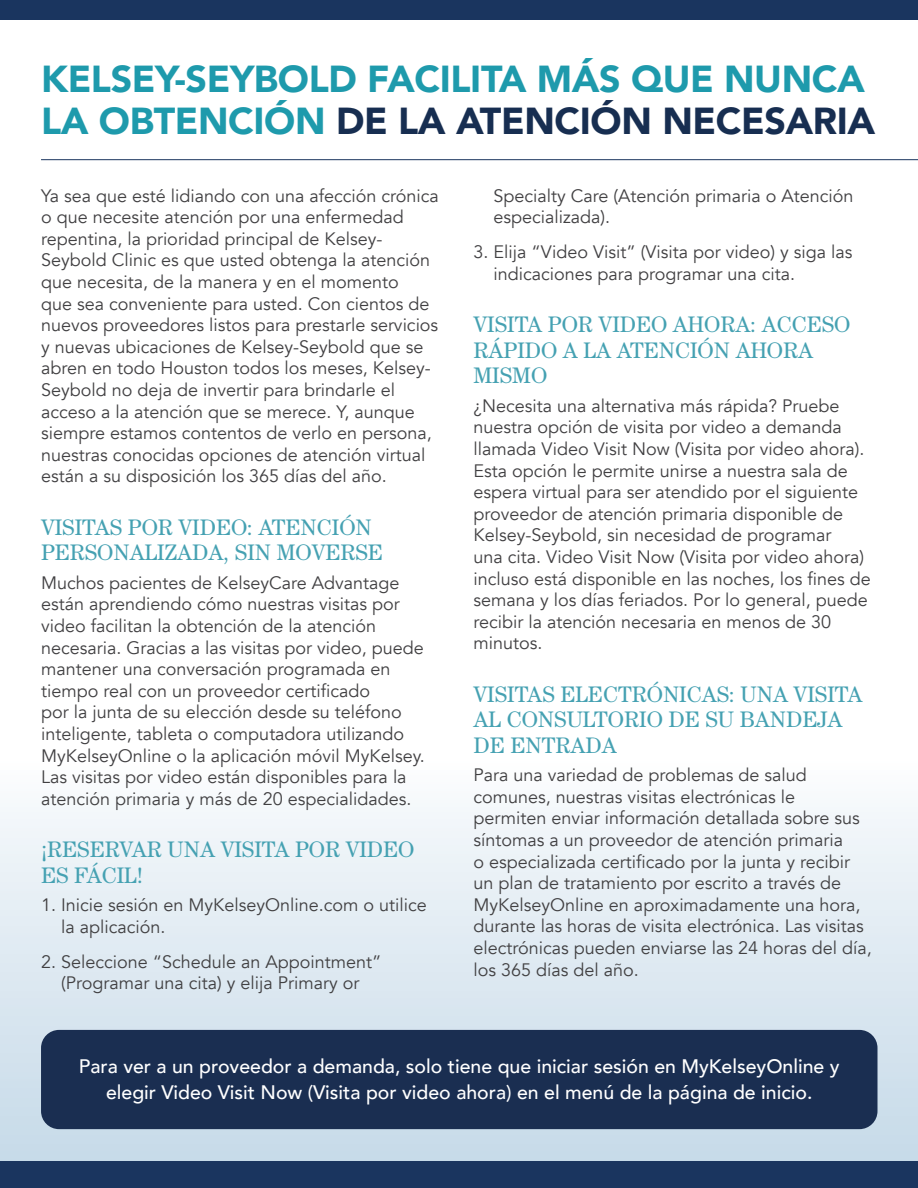
<style>
.page{position:relative;width:918px;height:1188px;background:#fff}
.page>*{position:absolute;margin:0;border:0;box-sizing:border-box;transform-origin:0 0}
.t1{font:900 37.5px/42px "Avenir";letter-spacing:-.01em;color:#1e9aac}
.t2{font:22.5px/25.5px "Century Std";color:#45a1b2}
.t3{font:500 19.5px/25.5px "Avenir";color:#fff;text-align:center}
.t4{font:18px/21.6px "Avenir";color:#414042}
.s1{color:#172e51}
</style>
<div class="page">
<div style="left:0;top:758px;width:918px;height:430px;background:linear-gradient(to bottom,#fbfcfd,#c1d7e6)"></div>
<div style="left:0;top:0;width:918px;height:20px;background:#1a355f"></div>
<div style="left:0;top:1161px;width:918px;height:27px;background:#1a355f"></div>
<div style="left:41px;top:1030px;width:837px;height:99px;background:#1a2e51;border-radius:18px"></div>
<hr style="left:41px;top:159px;width:877px;height:1px;background:#1a355f">
<h1 class="t1" style="left:41px;top:56px;width:836px">KELSEY-SEYBOLD FACILITA MÁS QUE NUNCA<br>LA OBTENCIÓN <span class="s1">DE LA ATENCIÓN NECESARIA</span></h1>
<p class="t4" style="left:41px;top:185px;width:399px">Ya sea que esté lidiando con una afección crónica o que necesite atención por una enfermedad repentina, la prioridad principal de Kelsey-Seybold Clinic es que usted obtenga la atención que necesita, de la manera y en el momento<br>que sea conveniente para usted. Con cientos de nuevos proveedores listos para prestarle servicios y nuevas ubicaciones de Kelsey-Seybold que se abren en todo Houston todos los meses, Kelsey-Seybold no deja de invertir para brindarle el acceso a la atención que se merece. Y, aunque siempre estamos contentos de verlo en persona, nuestras conocidas opciones de atención virtual están a su disposición los 365 días del año.</p>
<p class="t2" style="left:41px;top:514px;width:343px">VISITAS POR VIDEO: ATENCIÓN<br>PERSONALIZADA, SIN MOVERSE</p>
<p class="t4" style="left:41px;top:572px;width:385px">Muchos pacientes de KelseyCare Advantage están aprendiendo cómo nuestras visitas por video facilitan la obtención de la atención necesaria. Gracias a las visitas por video, puede mantener una conversación programada en tiempo real con un proveedor certificado<br>por la junta de su elección desde su teléfono inteligente, tableta o computadora utilizando MyKelseyOnline o la aplicación móvil MyKelsey.<br>Las visitas por video están disponibles para la atención primaria y más de 20 especialidades.</p>
<p class="t2" style="left:41px;top:836px;width:375px">¡RESERVAR UNA VISITA POR VIDEO<br>ES FÁCIL!</p>
<p class="t4" style="left:61px;top:894px;width:367px;text-indent:-20px">1. Inicie sesión en MyKelseyOnline.com o utilice la aplicación.</p>
<p class="t4" style="left:41px;top:951px;width:342px;text-align:center">2. Seleccione “Schedule an Appointment” (Programar una cita) y elija Primary or</p>
<p class="t4" style="left:494px;top:185px;width:362px">Specialty Care (Atención primaria o Atención especializada).</p>
<p class="t4" style="left:494px;top:242px;width:360px;text-indent:-20px">3. Elija “Video Visit” (Visita por video) y siga las indicaciones para programar una cita.</p>
<p class="t2" style="left:474px;top:312px;width:378px">VISITA POR VIDEO AHORA: ACCESO<br>RÁPIDO A LA ATENCIÓN AHORA<br>MISMO</p>
<p class="t4" style="left:474px;top:395px;width:399px">¿Necesita una alternativa más rápida? Pruebe nuestra opción de visita por video a demanda llamada Video Visit Now (Visita por video ahora).<br>Esta opción le permite unirse a nuestra sala de espera virtual para ser atendido por el siguiente proveedor de atención primaria disponible de Kelsey-Seybold, sin necesidad de programar<br>una cita. Video Visit Now (Visita por video ahora) incluso está disponible en las noches, los fines de semana y los días feriados. Por lo general, puede recibir la atención necesaria en menos de 30 minutos.</p>
<p class="t2" style="left:474px;top:681px;width:390px">VISITAS ELECTRÓNICAS: UNA VISITA<br>AL CONSULTORIO DE SU BANDEJA<br>DE ENTRADA</p>
<p class="t4" style="left:474px;top:765px;width:400px">Para una variedad de problemas de salud comunes, nuestras visitas electrónicas le permiten enviar información detallada sobre sus síntomas a un proveedor de atención primaria<br>o especializada certificado por la junta y recibir un plan de tratamiento por escrito a través de MyKelseyOnline en aproximadamente una hora, durante las horas de visita electrónica. Las visitas electrónicas pueden enviarse las 24 horas del día, los 365 días del año.</p>
<p class="t3" style="left:79px;top:1053px;width:762px">Para ver a un proveedor a demanda, solo tiene que iniciar sesión en MyKelseyOnline y elegir Video Visit Now (Visita por video ahora) en el menú de la página de inicio.</p>
</div>
